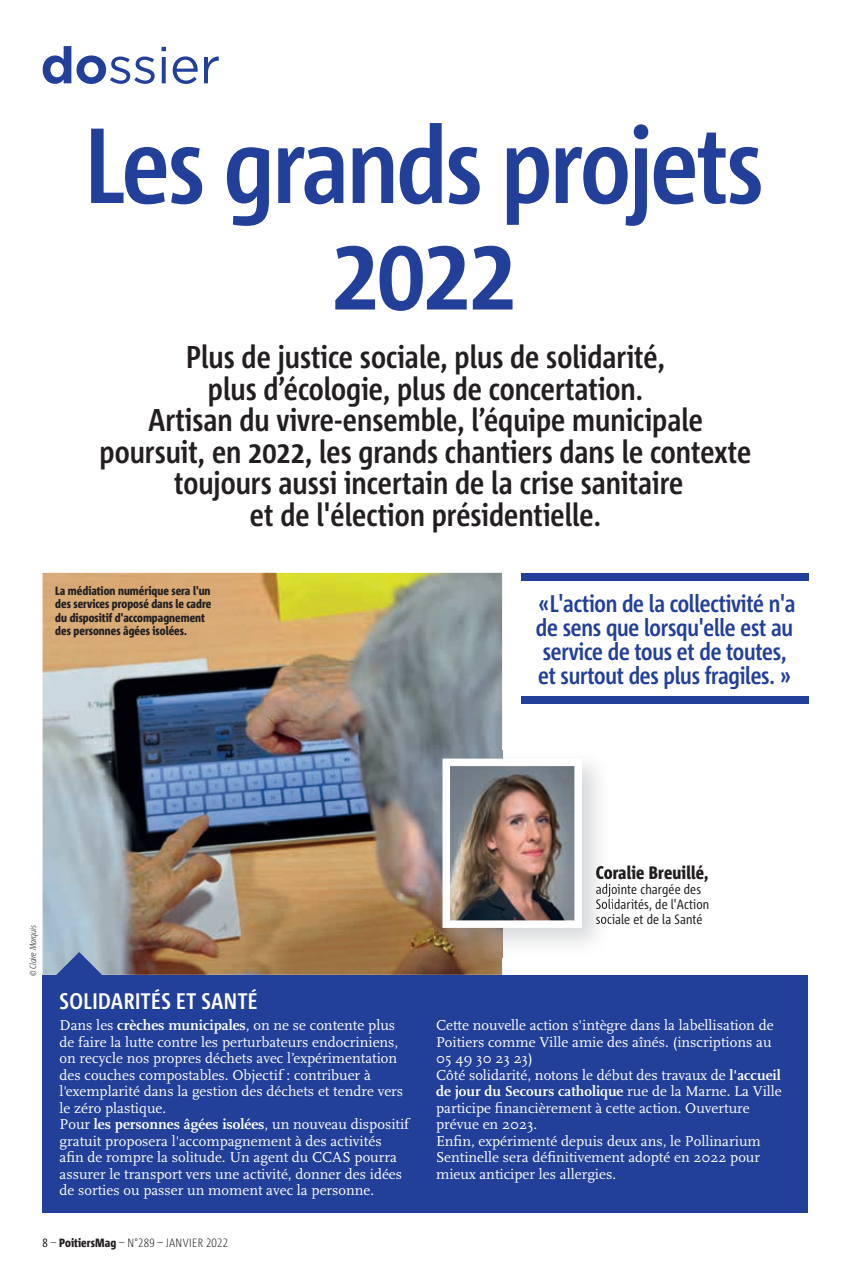
<style>
.page{position:relative;width:851px;height:1276px;background:#fff}
.page>*{position:absolute;margin:0;border:0;box-sizing:border-box;transform-origin:0 0}
.t1{font:700 106.5px/106.5px "Corpid C1 Cd";letter-spacing:-.02em;color:#223f99;text-align:center}
.t2{font:51px "Gotham";letter-spacing:-.01em;color:#223f99}
.t3{font:700 31.5px/31.5px "Corpid C1 Cd";color:#231f20;text-align:center}
.t4{font:700 24px/24px "Corpid C1 Cd";letter-spacing:-.01em;color:#223f99}
.t5{font:700 22.5px "Corpid C1 Cd";letter-spacing:.02em;color:#fff}
.t6{font:800 18px "Corpid C1 Cd";letter-spacing:.01em;color:#231f20}
.t7{font:15px/16.5px "Scala OT";color:#fff}
.t8{font:700 15px "Scala";color:#fff}
.t9{font:13.5px/15px "Corpid C1 Cd";letter-spacing:.01em;color:#231f20}
.t10{font:800 12px/13.5px "Corpid C1 Cd";color:#231f20}
.t11{font:300 12px "Corpid C1 Cd";letter-spacing:.01em;color:#231f20}
.t12{font:italic 300 9px "Corpid C1 Cd";letter-spacing:-.02em;color:#231f20}
.s1{font-weight:700}
.s2{font-family:"Scala";font-weight:700}
.s3{font-family:"Scala OT";font-weight:400}
.s4{font-weight:400}
.s5{font-weight:800}
</style>
<div class="page">
<img style="left:43px;top:573px;width:459px;height:402px">
<div style="left:43px;top:975px;width:765px;height:237px;background:#223f99"></div>
<div style="left:520px;top:573px;width:288px;height:7px;background:#223f99"></div>
<div style="left:520px;top:696px;width:288px;height:8px;background:#223f99"></div>
<svg style="left:55px;top:952px;width:48px;height:23px"></svg>
<img style="left:434px;top:750px;width:176px;height:207px">
<img style="left:596px;top:865px;width:15px;height:18px">
<img style="left:596px;top:883px;width:15px;height:13px">
<img style="left:596px;top:898px;width:15px;height:13px">
<img style="left:596px;top:913px;width:15px;height:11px">
<img style="left:442px;top:758px;width:140px;height:170px">
<h2 class="t2" style="left:40px;top:33px;width:181px"><span class="s1">do</span>ssier</h2>
<h1 class="t1" style="left:85px;top:109px;width:680px">Les grands projets<br>2022</h1>
<p class="t3" style="left:100px;top:340px;width:653px">Plus de justice sociale, plus de solidarité,<br>plus d’écologie, plus de concertation.<br>Artisan du vivre-ensemble, l’équipe municipale poursuit, en 2022, les grands chantiers dans le contexte toujours aussi incertain de la crise sanitaire<br>et de l'élection présidentielle.</p>
<p class="t10" style="left:55px;top:583px;width:157px">La médiation numérique sera l'un des services proposé dans le cadre du dispositif d'accompagnement des personnes âgées isolées.</p>
<h3 class="t4" style="left:536px;top:591px;width:261px">«L'action de la collectivité n'a de sens que lorsqu'elle est au service de tous et de toutes, et surtout des plus fragiles. »</h3>
<p class="t12" style="left:27px;top:976px;width:52px;rotate:-90deg">© Claire Marquis</p>
<p class="t6" style="left:595px;top:861px;width:114px">Coralie Breuillé,</p>
<p class="t9" style="left:595px;top:881px;width:115px">adjointe chargée des<br>Solidarités, de l'Action sociale et de la Santé</p>
<h3 class="t5" style="left:60px;top:987px;width:200px">SOLIDARITÉS ET SANTÉ</h3>
<p class="t7" style="left:60px;top:1017px;width:351px">Dans les <span class="s2">crèches municipales</span>, on ne se contente plus de faire la lutte contre les perturbateurs endocriniens, on recycle nos propres déchets avec l’expérimentation des couches compostables. Objectif : contribuer à l'exemplarité dans la gestion des déchets et tendre vers le zéro plastique.<br>Pour <span class="s2">les personnes âgées isolées</span>, un nouveau dispositif gratuit proposera l'accompagnement à des activités afin de rompre la solitude. Un agent du CCAS pourra assurer le transport vers une activité, donner des idées de sorties ou passer un moment avec la personne.</p>
<p class="t7" style="left:436px;top:1017px;width:346px">Cette nouvelle action s'intègre dans la labellisation de Poitiers comme Ville amie des aînés. (inscriptions au 05 49 30 23 23)<br>Côté solidarité, notons le début des travaux de <span class="s2">l'accueil</span></p>
<p class="t8" style="left:436px;top:1082px;width:347px">de jour du Secours catholique <span class="s3">rue de la Marne. La Ville</span></p>
<p class="t7" style="left:436px;top:1100px;width:326px">participe financièrement à cette action. Ouverture prévue en 2023.<br>Enfin, expérimenté depuis deux ans, le Pollinarium Sentinelle sera définitivement adopté en 2022 pour mieux anticiper les allergies.</p>
<p class="t11" style="left:43px;top:1235px;width:187px"><span class="s4">8</span> – <span class="s5">PoitiersMag</span> – N°289 – JANVIER 2022</p>
</div>
